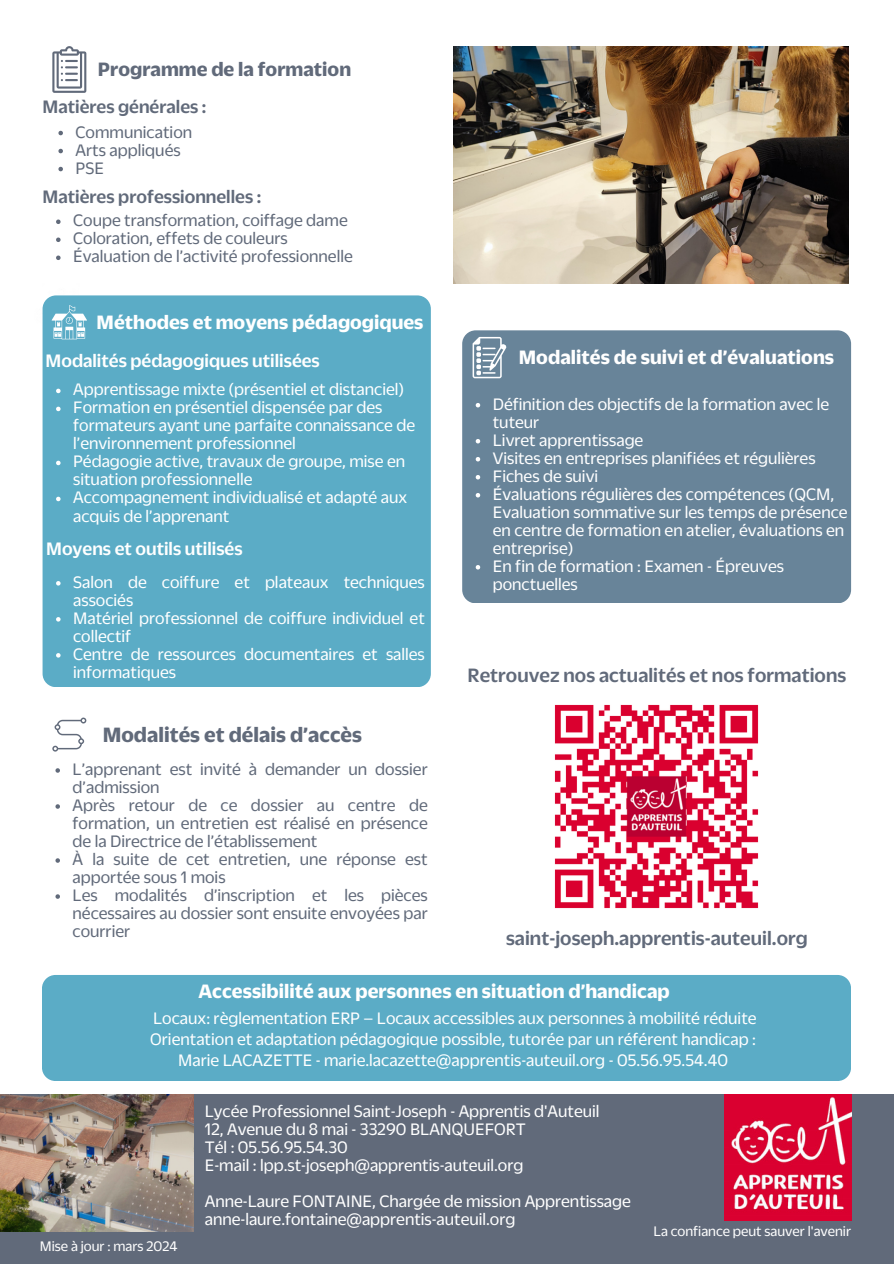
<style>
.page{position:relative;width:894px;height:1264px;background:#fff}
.page>*{position:absolute;margin:0;border:0;box-sizing:border-box;transform-origin:0 0}
.t1{font:700 22.5px "Duplicate Sans";color:#616a7a}
.t2{font:700 21px "Duplicate Sans";color:#fff}
.t3{font:500 21px "Duplicate Sans";color:#616a7a}
.t4{font:700 21px "Duplicate Sans";color:#616a7a}
.t5{font:500 19.5px "Duplicate Sans";color:#fff}
.t6{font:500 19.5px "Duplicate Sans";color:#616a7a}
.t7{font:18px/18px "Duplicate Sans";color:#fff}
.t8{font:18px/18px "Duplicate Sans";color:#616a7a}
.t9{font:15px "Duplicate Sans";color:#fff}
</style>
<div class="page">
<div style="left:462px;top:330px;width:388px;height:273px;background:#688499;border-radius:14px"></div>
<img style="left:42px;top:295px;width:11px;height:34px">
<svg style="left:52px;top:46px;width:34px;height:47px"></svg>
<svg style="left:472px;top:337px;width:34px;height:41px"></svg>
<svg style="left:52px;top:717px;width:34px;height:34px"></svg>
<div style="left:43px;top:295px;width:388px;height:391px;background:#5bacc6;border-radius:14px"></div>
<div style="left:42px;top:974px;width:808px;height:106px;background:#5bacc6;border-radius:14px"></div>
<svg style="left:52px;top:305px;width:34px;height:34px"></svg>
<img style="left:554px;top:704px;width:205px;height:205px">
<img style="left:453px;top:46px;width:395px;height:237px">
<svg style="left:58px;top:131px;width:5px;height:4px"></svg>
<svg style="left:58px;top:149px;width:5px;height:4px"></svg>
<svg style="left:58px;top:167px;width:5px;height:4px"></svg>
<svg style="left:475px;top:403px;width:5px;height:4px"></svg>
<svg style="left:475px;top:439px;width:5px;height:4px"></svg>
<svg style="left:475px;top:457px;width:5px;height:4px"></svg>
<svg style="left:475px;top:475px;width:5px;height:4px"></svg>
<svg style="left:475px;top:493px;width:5px;height:4px"></svg>
<svg style="left:475px;top:565px;width:5px;height:4px"></svg>
<svg style="left:56px;top:219px;width:5px;height:5px"></svg>
<svg style="left:56px;top:237px;width:5px;height:5px"></svg>
<svg style="left:56px;top:255px;width:5px;height:5px"></svg>
<svg style="left:55px;top:768px;width:5px;height:4px"></svg>
<svg style="left:55px;top:804px;width:5px;height:4px"></svg>
<svg style="left:55px;top:858px;width:5px;height:4px"></svg>
<svg style="left:55px;top:894px;width:5px;height:4px"></svg>
<svg style="left:56px;top:581px;width:5px;height:4px"></svg>
<svg style="left:56px;top:617px;width:5px;height:4px"></svg>
<svg style="left:56px;top:653px;width:5px;height:4px"></svg>
<svg style="left:56px;top:388px;width:5px;height:5px"></svg>
<svg style="left:56px;top:406px;width:5px;height:5px"></svg>
<svg style="left:56px;top:460px;width:5px;height:5px"></svg>
<svg style="left:56px;top:496px;width:5px;height:5px"></svg>
<div style="left:0;top:1094px;width:893px;height:169px;background:#616a7a"></div>
<img style="left:0;top:1094px;width:193px;height:136px">
<img style="left:724px;top:1094px;width:126px;height:126px">
<p class="t4" style="left:98px;top:58px;width:254px">Programme de la formation</p>
<p class="t6" style="left:43px;top:96px;width:165px">Matières générales :</p>
<p class="t8" style="left:75px;top:122px;width:118px">Communication</p>
<p class="t8" style="left:75px;top:140px;width:107px">Arts appliqués</p>
<p class="t8" style="left:75px;top:158px;width:30px">PSE</p>
<h1 class="t6" style="left:43px;top:186px;width:220px">Matières professionnelles :</h1>
<h1 class="t8" style="left:73px;top:211px;width:276px">Coupe transformation, coiffage dame</h1>
<p class="t8" style="left:73px;top:229px;width:216px">Coloration, effets de couleurs</p>
<p class="t8" style="left:73px;top:247px;width:281px">Évaluation de l’activité professionnelle</p>
<p class="t2" style="left:97px;top:311px;width:328px">Méthodes et moyens pédagogiques</p>
<p class="t5" style="left:46px;top:350px;width:275px">Modalités pédagogiques utilisées</p>
<p class="t7" style="left:73px;top:380px;width:332px">Apprentissage mixte (présentiel et distanciel)</p>
<p class="t7" style="left:73px;top:398px;width:343px">Formation en présentiel dispensée par des formateurs ayant une parfaite connaissance de l’environnement professionnel</p>
<p class="t7" style="left:73px;top:452px;width:333px">Pédagogie active, travaux de groupe, mise en situation professionnelle</p>
<h1 class="t7" style="left:73px;top:488px;width:335px">Accompagnement individualisé et adapté aux acquis de l’apprenant</h1>
<p class="t5" style="left:46px;top:538px;width:198px">Moyens et outils utilisés</p>
<p class="t7" style="left:73px;top:572px;width:353px">Salon de coiffure et plateaux techniques associés</p>
<p class="t7" style="left:73px;top:608px;width:353px">Matériel professionnel de coiffure individuel et collectif</p>
<h2 class="t7" style="left:73px;top:644px;width:353px">Centre de ressources documentaires et salles informatiques</h2>
<p class="t1" style="left:103px;top:722px;width:261px">Modalités et délais d’accès</p>
<p class="t8" style="left:73px;top:759px;width:356px">L’apprenant est invité à demander un dossier d’admission</p>
<p class="t8" style="left:73px;top:795px;width:356px;text-align:justify">Après retour de ce dossier au centre de formation, un entretien est réalisé en présence de la Directrice de l’établissement</p>
<h2 class="t8" style="left:73px;top:849px;width:356px">À la suite de cet entretien, une réponse est apportée sous 1 mois</h2>
<p class="t8" style="left:73px;top:885px;width:356px;text-align:justify">Les modalités d’inscription et les pièces nécessaires au dossier sont ensuite envoyées par courrier</p>
<p class="t2" style="left:518px;top:346px;width:317px">Modalités de suivi et d’évaluations</p>
<h2 class="t7" style="left:492px;top:394px;width:338px">Définition des objectifs de la formation avec le tuteur</h2>
<p class="t7" style="left:492px;top:430px;width:152px">Livret apprentissage</p>
<p class="t7" style="left:492px;top:448px;width:324px">Visites en entreprises planifiées et régulières</p>
<p class="t7" style="left:492px;top:466px;width:107px">Fiches de suivi</p>
<p class="t7" style="left:492px;top:484px;width:356px">Évaluations régulières des compétences (QCM, Evaluation sommative sur les temps de présence en centre de formation en atelier, évaluations en entreprise)</p>
<p class="t7" style="left:492px;top:556px;width:292px">En fin de formation : Examen - Épreuves ponctuelles</p>
<p class="t3" style="left:467px;top:664px;width:380px">Retrouvez nos actualités et nos formations</p>
<p class="t3" style="left:506px;top:926px;width:303px">saint-joseph.apprentis-auteuil.org</p>
<p class="t2" style="left:198px;top:980px;width:473px">Accessibilité aux personnes en situation d’handicap</p>
<p class="t7" style="left:150px;top:1006px;width:607px;line-height:21.3px;text-align:center">Locaux: règlementation ERP – Locaux accessibles aux personnes à mobilité réduite<br>Orientation et adaptation pédagogique possible, tutorée par un référent handicap :<br>Marie LACAZETTE - marie.lacazette@apprentis-auteuil.org - 05.56.95.54.40</p>
<h3 class="t9" style="left:40px;top:1237px;width:139px">Mise à jour : mars 2024</h3>
<h3 class="t7" style="left:205px;top:1101px;width:396px">Lycée Professionnel Saint-Joseph - Apprentis d'Auteuil 12, Avenue du 8 mai - 33290 BLANQUEFORT<br>Tél : 05.56.95.54.30<br>E-mail : lpp.st-joseph@apprentis-auteuil.org</h3>
<p class="t7" style="left:205px;top:1191px;width:427px">Anne-Laure FONTAINE, Chargée de mission Apprentissage anne-laure.fontaine@apprentis-auteuil.org</p>
<p class="t9" style="left:653px;top:1223px;width:199px">La confiance peut sauver l'avenir</p>
</div>
